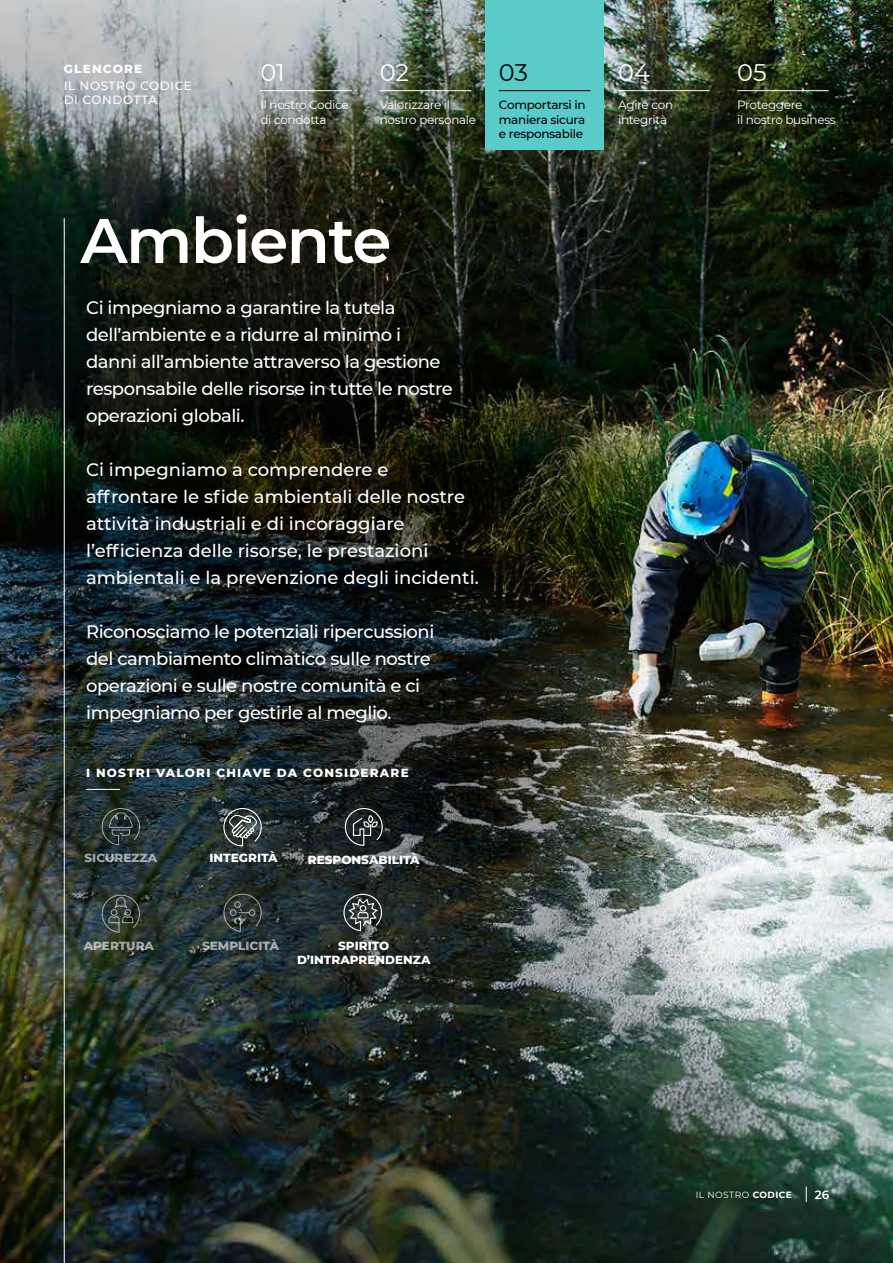
<style>
.page{position:relative;width:893px;height:1263px;background:#fff}
.page>*{position:absolute;margin:0;border:0;box-sizing:border-box;transform-origin:0 0}
.t1{font:600 63px "Montserrat";letter-spacing:-.025em;color:#fff}
.t2{font:24px "Montserrat";color:#fff}
.t3{font:24px "Montserrat";color:#000}
.t4{font:500 18px/27px "Montserrat";letter-spacing:-.025em;color:#fff}
.t5{font:500 18px/27px "Montserrat";color:#fff}
.t6{font:12px/14.4px "Montserrat";letter-spacing:-.025em;color:#fff}
.t7{font:800 12px/14.4px "Montserrat";color:#fff;text-align:center}
.t8{font:800 12px "Montserrat";letter-spacing:.1em;color:#fff}
.t9{font:500 12px/14.4px "Montserrat";letter-spacing:-.025em;color:#000;text-align:justify}
.t10{font:500 12px/14.4px "Montserrat";letter-spacing:.05em;color:#fff}
.t11{font:600 12px "Montserrat";color:#fff}
.t12{font:9px "Montserrat";letter-spacing:.05em;color:#fff}
.s1{font-weight:700}
</style>
<div class="page">
<img style="left:0;top:0;width:893px;height:1263px">
<hr style="left:86px;top:789px;width:34px;height:1px;background:#fff">
<hr style="left:64px;top:218px;width:1px;height:1045px;background:#fff">
<div style="left:485px;top:0;width:119px;height:150px;background:#59cbc8"></div>
<hr style="left:737px;top:90px;width:92px;height:1px;background:#fff">
<hr style="left:618px;top:90px;width:92px;height:1px;background:#fff">
<hr style="left:260px;top:90px;width:92px;height:1px;background:#fff">
<hr style="left:499px;top:90px;width:91px;height:1px;background:#000">
<hr style="left:380px;top:90px;width:91px;height:1px;background:#fff">
<svg style="left:344px;top:807px;width:39px;height:39px;background:#3d4344"></svg>
<svg style="left:101px;top:808px;width:39px;height:38px"></svg>
<svg style="left:343px;top:893px;width:40px;height:39px;background:#515756"></svg>
<svg style="left:223px;top:893px;width:39px;height:39px;background:#39423e"></svg>
<svg style="left:223px;top:807px;width:39px;height:40px;background:#56605f"></svg>
<svg style="left:101px;top:894px;width:39px;height:39px;background:#3e4941"></svg>
<svg style="left:806px;top:1186px;width:1px;height:16px"></svg>
<p class="t8" style="left:64px;top:60px;width:80px">GLENCORE</p>
<p class="t10" style="left:64px;top:78px;width:130px">IL NOSTRO CODICE<br>DI CONDOTTA</p>
<h2 class="t2" style="left:260px;top:56px;width:26px">01</h2>
<p class="t6" style="left:260px;top:98px;width:90px">Il nostro Codice di condotta</p>
<h2 class="t2" style="left:380px;top:56px;width:31px">02</h2>
<p class="t6" style="left:380px;top:98px;width:98px">Valorizzare il nostro personale</p>
<h2 class="t3" style="left:499px;top:56px;width:31px">03</h2>
<p class="t9" style="left:499px;top:97px;width:88px">Comportarsi in maniera sicura e responsabile</p>
<h1 class="t1" style="left:80px;top:196px;width:313px">Ambiente</h1>
<p class="t4" style="left:86px;top:293px;width:368px">Ci impegniamo a garantire la tutela dell’ambiente e a ridurre al minimo i danni all’ambiente attraverso la gestione responsabile delle risorse in tutte le nostre operazioni globali.</p>
<p class="t5" style="left:86px;top:455px;width:394px">Ci impegniamo a comprendere e affrontare le sfide ambientali delle nostre attività industriali e di incoraggiare l’efficienza delle risorse, le prestazioni ambientali e la prevenzione degli incidenti.</p>
<p class="t4" style="left:86px;top:617px;width:350px">Riconosciamo le potenziali ripercussioni del cambiamento climatico sulle nostre operazioni e sulle nostre comunità e ci impegniamo per gestirle al meglio.</p>
<p class="t8" style="left:86px;top:764px;width:324px">I NOSTRI VALORI CHIAVE DA CONSIDERARE</p>
<p class="t7" style="left:209px;top:850px;width:70px">INTEGRITÀ</p>
<p class="t7" style="left:85px;top:850px;width:74px">SICUREZZA</p>
<p class="t7" style="left:308px;top:852px;width:113px">RESPONSABILITÀ</p>
<p class="t7" style="left:84px;top:937px;width:72px">APERTURA</p>
<p class="t7" style="left:202px;top:937px;width:78px">SEMPLICITÀ</p>
<p class="t7" style="left:297px;top:937px;width:135px">SPIRITO<br>D’INTRAPRENDENZA</p>
<h2 class="t2" style="left:618px;top:56px;width:33px">04</h2>
<p class="t6" style="left:618px;top:98px;width:56px">Agire con integrità</p>
<h2 class="t2" style="left:737px;top:56px;width:31px">05</h2>
<p class="t6" style="left:737px;top:98px;width:100px">Proteggere<br>il nostro business</p>
<p class="t12" style="left:696px;top:1188px;width:98px">IL NOSTRO <span class="s1">CODICE</span></p>
<p class="t11" style="left:815px;top:1186px;width:16px">26</p>
</div>
